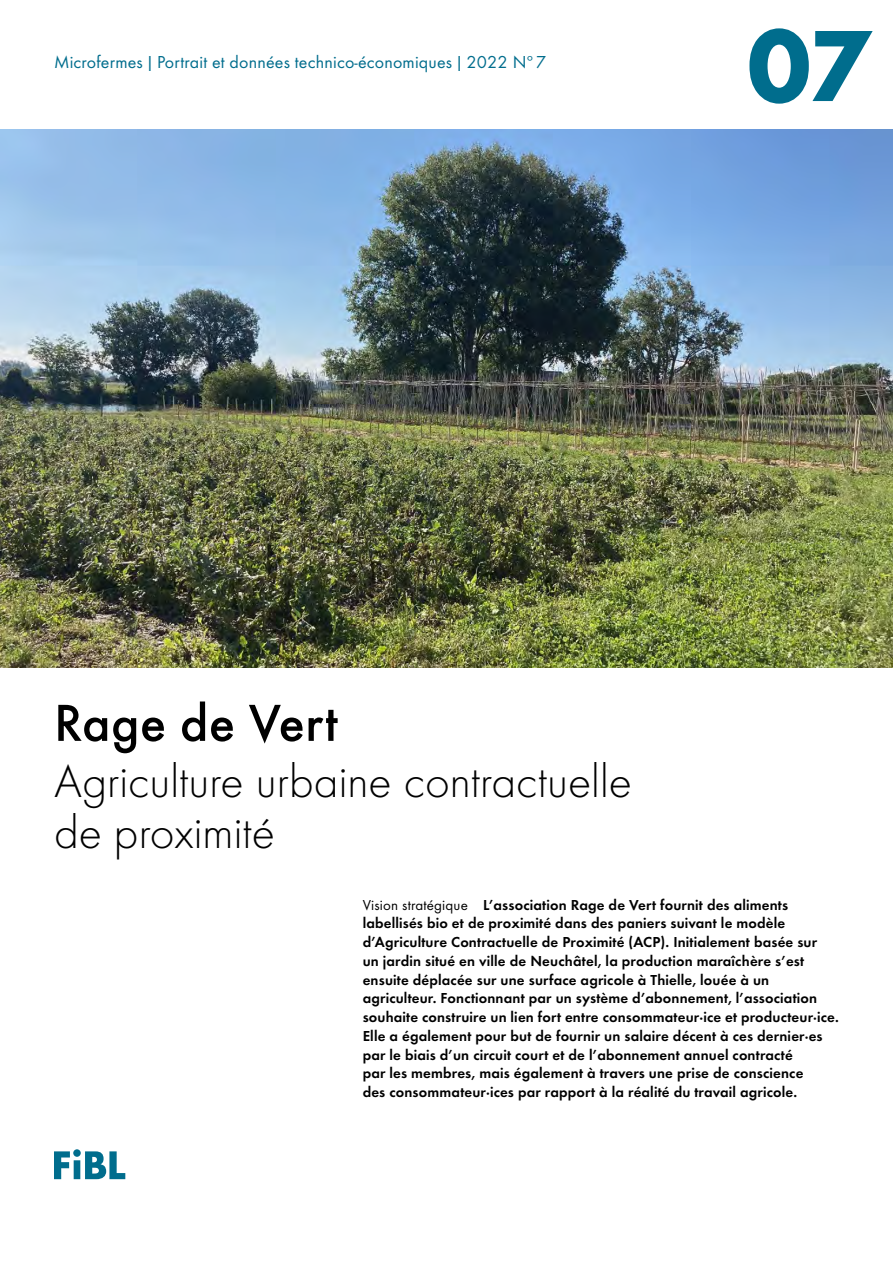
<style>
.page{position:relative;width:893px;height:1263px;background:#fff}
.page>*{position:absolute;margin:0;border:0;box-sizing:border-box;transform-origin:0 0}
.t1{font:700 105px "Function Pro";color:#006d8d}
.t2{font:500 54px "Function Pro";letter-spacing:.005em;color:#000}
.t3{font:300 48px/51px "Function Pro";color:#000}
.t4{font:18px "Function Pro";letter-spacing:.01em;color:#006d8d}
.t5{font:600 15px/18.8px "Function Pro";letter-spacing:.01em;color:#000}
.s1{font-weight:400}
</style>
<div class="page">
<svg style="left:54px;top:1149px;width:71px;height:30px"></svg>
<img style="left:0;top:129px;width:893px;height:539px">
<p class="t4" style="left:54px;top:51px;width:493px">Microfermes | Portrait et données technico-économiques | 2022 Nº 7</p>
<h1 class="t1" style="left:748px;top:3px;width:125px">07</h1>
<h2 class="t2" style="left:54px;top:691px;width:285px">Rage de Vert</h2>
<h3 class="t3" style="left:54px;top:755px;width:580px">Agriculture urbaine contractuelle de proximité</h3>
<p class="t5" style="left:363px;top:895px;width:478px"><span class="s1">Vision stratégique</span> L’association Rage de Vert fournit des aliments labellisés bio et de proximité dans des paniers suivant le modèle d’Agriculture Contractuelle de Proximité (ACP). Initialement basée sur<br>un jardin situé en ville de Neuchâtel, la production maraîchère s’est ensuite déplacée sur une surface agricole à Thielle, louée à un agriculteur. Fonctionnant par un système d’abonnement, l’association souhaite construire un lien fort entre consommateur·ice et producteur·ice.<br>Elle a également pour but de fournir un salaire décent à ces dernier·es par le biais d’un circuit court et de l’abonnement annuel contracté<br>par les membres, mais également à travers une prise de conscience<br>des consommateur·ices par rapport à la réalité du travail agricole.</p>
</div>
